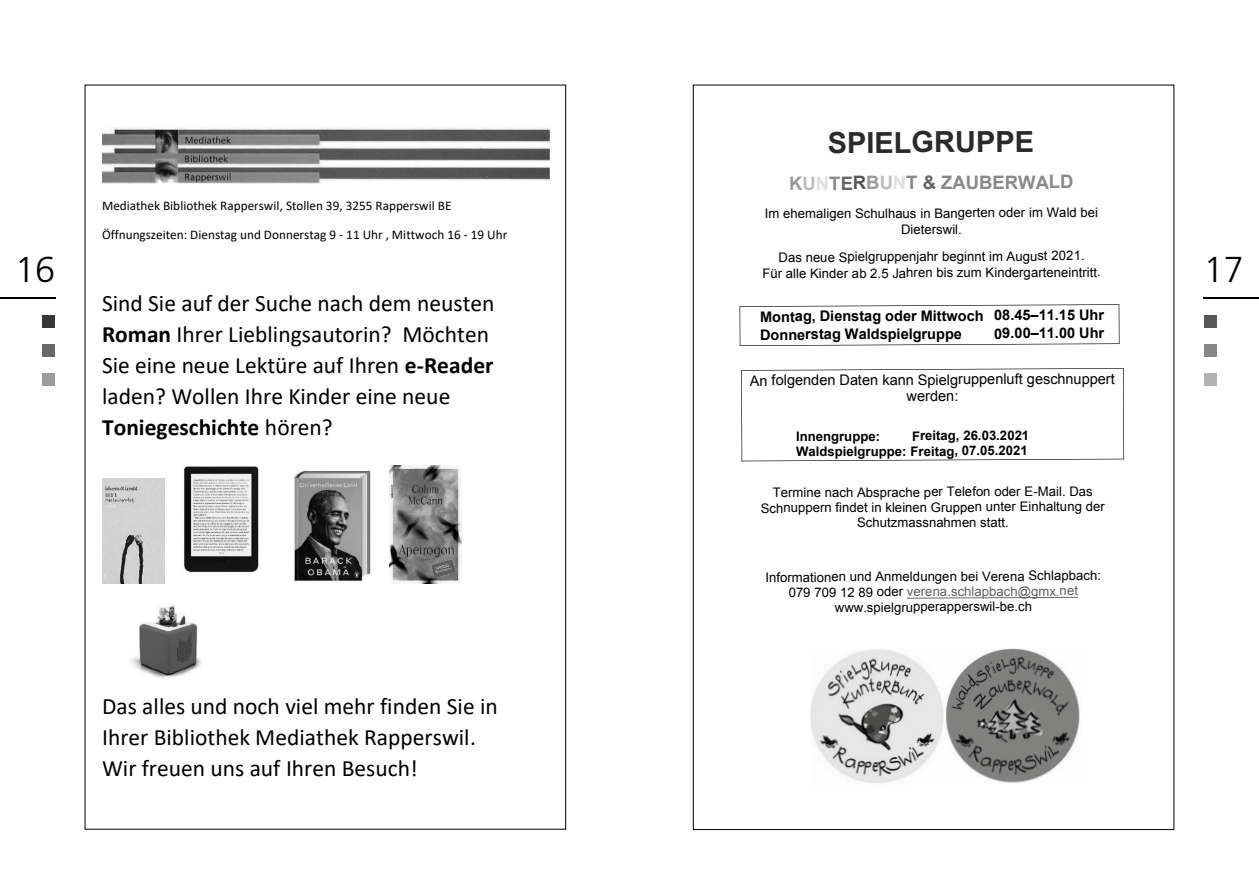
<style>
.page{position:relative;width:1259px;height:893px;background:#fff}
.page>*{position:absolute;margin:0;border:0;box-sizing:border-box;transform-origin:0 0}
.t1{font:300 36px "Frutiger LT";color:#000}
.t2{font:700 28.95px "Arial";letter-spacing:-.005em;color:#2b2a2a}
.t3{font:23.4px/31px "Calibri";color:#000}
.t4{font:700 18.6px "Arial";letter-spacing:-.005em;color:#8a8989}
.t5{font:700 14.55px/18.5px "Arial";letter-spacing:-.005em;color:#000}
.t6{font:14.55px/16.6px "Arial";letter-spacing:-.005em;color:#000;text-align:center}
.t7{font:13.2px/15.1px "Arial";letter-spacing:-.005em;color:#000;text-align:center}
.t8{font:13.2px "Calibri";color:#000}
.t9{font:700 13.2px/15.5px "Arial";letter-spacing:-.005em;color:#000;text-align:right}
.s1{font-weight:700}
.s2{color:#9b9b9b}
.s3{color:#bebdbd}
.s4{color:#e0e0e0}
.s5{color:#666565}
.s6{color:#575756}
.s7{color:#5f5f5e}
</style>
<div class="page">
<svg style="left:739px;top:304px;width:381px;height:42px"></svg>
<svg style="left:741px;top:368px;width:383px;height:37px"></svg>
<hr style="left:741px;top:405px;width:1px;height:39px;background:#000">
<hr style="left:1123px;top:403px;width:1px;height:39px;background:#000">
<svg style="left:741px;top:442px;width:383px;height:20px"></svg>
<svg style="left:907px;top:597px;width:171px;height:2px"></svg>
<img style="left:810px;top:648px;width:270px;height:135px">
<hr style="left:1203px;top:297px;width:56px;height:1px;background:#000">
<div style="left:1203px;top:315px;width:13px;height:12px;background:#575756"></div>
<div style="left:1203px;top:344px;width:13px;height:12px;background:#878787"></div>
<div style="left:1203px;top:373px;width:13px;height:12px;background:#b3b2b2"></div>
<img style="left:102px;top:128px;width:447px;height:56px">
<img style="left:102px;top:479px;width:63px;height:104px">
<img style="left:184px;top:466px;width:75px;height:106px">
<img style="left:293px;top:471px;width:78px;height:111px">
<img style="left:389px;top:466px;width:72px;height:117px">
<img style="left:130px;top:605px;width:72px;height:73px">
<hr style="left:0;top:297px;width:55px;height:1px;background:#000">
<div style="left:43px;top:315px;width:12px;height:12px;background:#383838"></div>
<div style="left:43px;top:344px;width:12px;height:12px;background:#696969"></div>
<div style="left:43px;top:373px;width:12px;height:12px;background:#9b9b9b"></div>
<h1 class="t1" style="left:15px;top:249px;width:42px">16</h1>
<p class="t8" style="left:102px;top:196px;width:351px">Mediathek Bibliothek Rapperswil, Stollen 39, 3255 Rapperswil BE</p>
<p class="t8" style="left:102px;top:225px;width:407px">Öffnungszeiten: Dienstag und Donnerstag 9 - 11 Uhr , Mittwoch 16 - 19 Uhr</p>
<h3 class="t3" style="left:102px;top:287px;width:394px">Sind Sie auf der Suche nach dem neusten <span class="s1">Roman</span> Ihrer Lieblingsautorin? Möchten Sie eine neue Lektüre auf Ihren <span class="s1">e-Reader </span>laden? Wollen Ihre Kinder eine neue <span class="s1">Toniegeschichte</span> hören?</h3>
<h3 class="t3" style="left:102px;top:690px;width:397px">Das alles und noch viel mehr finden Sie in<br>Ihrer Bibliothek Mediathek Rapperswil.<br>Wir freuen uns auf Ihren Besuch!</h3>
<h2 class="t2" style="left:828px;top:123px;width:208px">SPIELGRUPPE</h2>
<h3 class="t4" style="left:789px;top:170px;width:286px"><span class="s2">K</span><span class="s3">U</span><span class="s4">N</span>T<span class="s5">E</span><span class="s6">R</span><span class="s2">B</span><span class="s3">U</span><span class="s4">N</span>T <span class="s5">&amp;</span> ZAUBERWALD</h3>
<p class="t7" style="left:765px;top:205px;width:335px;line-height:16.2px">Im ehemaligen Schulhaus in Bangerten oder im Wald bei<br>Dieterswil.</p>
<p class="t7" style="left:762px;top:248px;width:340px;line-height:16.2px">Das neue Spielgruppenjahr beginnt im August 2021.<br>Für alle Kinder ab 2.5 Jahren bis zum Kindergarteneintritt.</p>
<p class="t5" style="left:760px;top:307px;width:345px">Montag, Dienstag oder Mittwoch 08.45–11.15 Uhr<br>Donnerstag Waldspielgruppe</p>
<p class="t5" style="left:994px;top:324px;width:111px">09.00–11.00 Uhr</p>
<p class="t6" style="left:750px;top:371px;width:367px">An folgenden Daten kann Spielgruppenluft geschnuppert werden:</p>
<p class="t9" style="left:796px;top:429px;width:86px">Innengruppe:</p>
<p class="t9" style="left:796px;top:428px;width:235px">Freitag, 26.03.2021<br>Waldspielgruppe: Freitag, 07.05.2021</p>
<p class="t7" style="left:761px;top:484px;width:345px">Termine nach Absprache per Telefon oder E-Mail. Das<br>Schnuppern findet in kleinen Gruppen unter Einhaltung der<br>Schutzmassnahmen statt.</p>
<p class="t7" style="left:765px;top:569px;width:337px">Informationen und Anmeldungen bei Verena Schlapbach:<br>079 709 12 89 oder <span class="s7">verena.schlapbach@gmx.net </span>www.spielgrupperapperswil-be.ch</p>
<h1 class="t1" style="left:1203px;top:249px;width:42px">17</h1>
</div>
